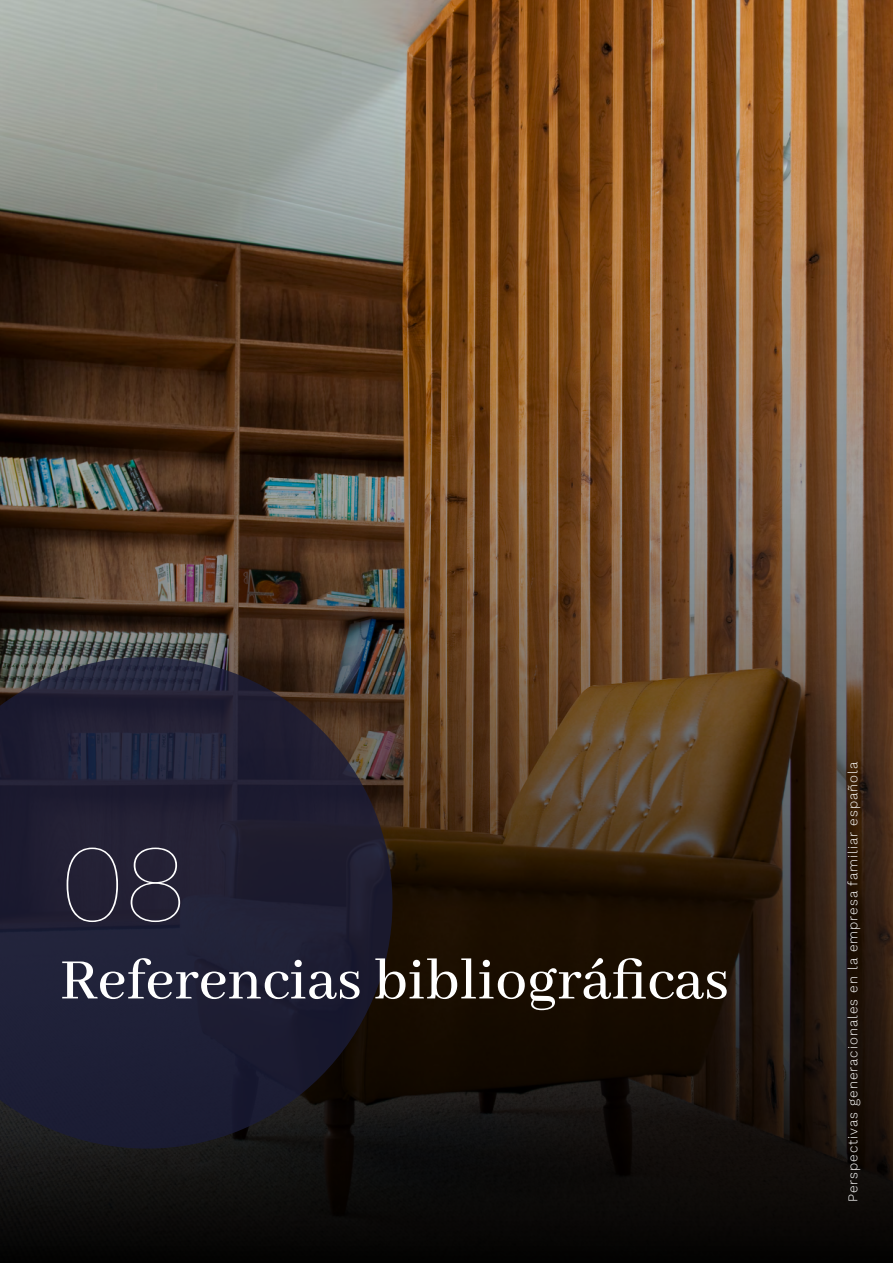
<style>
.page{position:relative;width:893px;height:1263px;background:#fff}
.page>*{position:absolute;margin:0;border:0;box-sizing:border-box;transform-origin:0 0}
.t1{font:109.5px "Work Sans";color:#fff}
.t2{font:500 63px "Abhaya Libre";color:#fff}
.t3{font:13.5px "Work Sans";letter-spacing:.075em;color:#fff}
</style>
<div class="page">
<img style="left:0;top:0;width:893px;height:1263px">
<svg style="left:0;top:657px;width:392px;height:491px;fill:#1f1f34"></svg>
<h1 class="t1" style="left:60px;top:800px;width:128px">08</h1>
<h2 class="t2" style="left:60px;top:946px;width:670px">Referencias bibliográficas</h2>
<p class="t3" style="left:843px;top:1202px;width:441px;rotate:-90deg">Perspectivas generacionales en la empresa familiar española</p>
</div>
